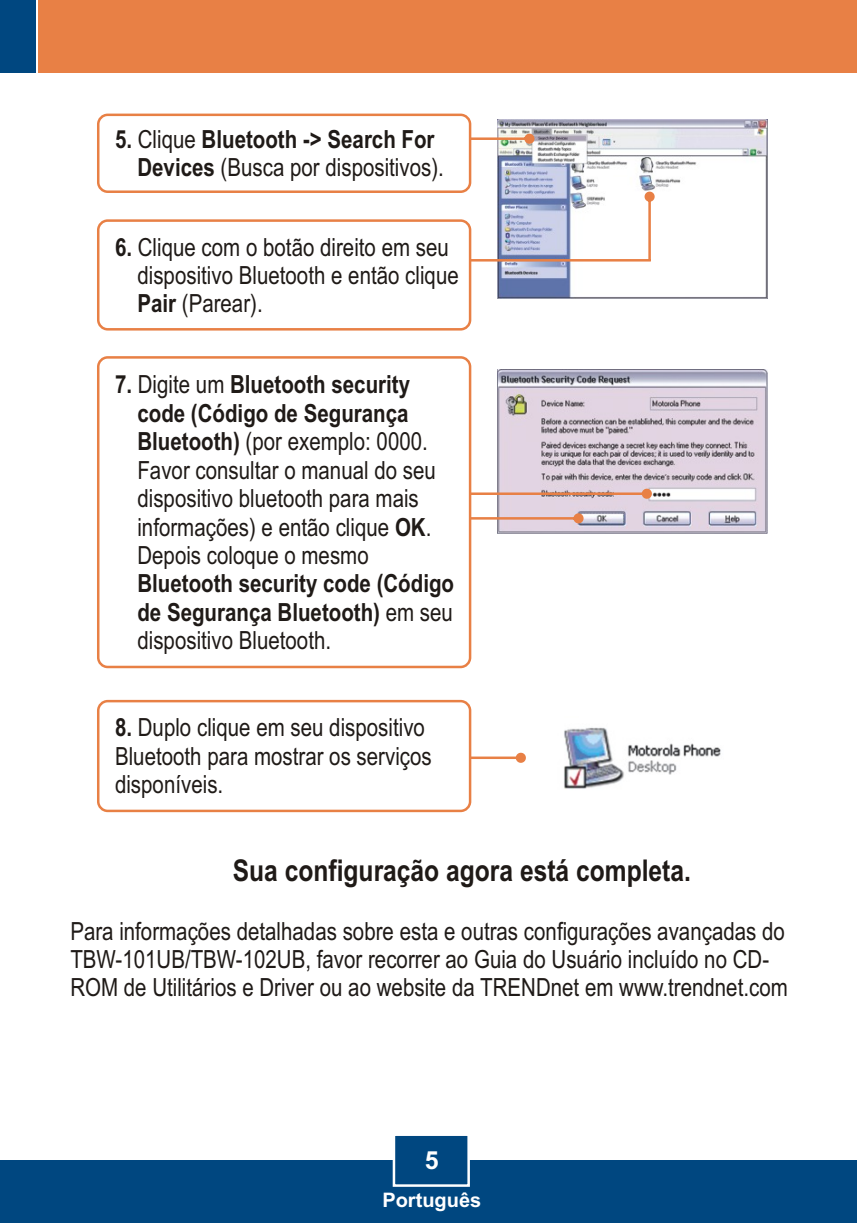
<style>
.page{position:relative;width:857px;height:1223px;background:#fff}
.page>*{position:absolute;margin:0;border:0;box-sizing:border-box;transform-origin:0 0}
.t1{font:700 30px "Arial Narrow";color:#1f1a17}
.t2{font:25px/28.5px "Arial Narrow";color:#1f1a17}
.t3{font:700 25px/28.5px "Arial Narrow";color:#1f1a17;text-align:justify}
.t4{font:700 25px "Arial";color:#fff}
.t5{font:700 20px "Arial";color:#fff}
.s1{font-weight:400}
.s2{font-weight:700}
</style>
<div class="page">
<img style="left:498px;top:119px;width:270px;height:180px">
<img style="left:498px;top:369px;width:270px;height:164px">
<div style="left:0;top:1160px;width:857px;height:63px;background:#004780"></div>
<div style="left:38px;top:0;width:819px;height:73px;background:#e88045"></div>
<div style="left:0;top:0;width:36px;height:73px;background:#004780"></div>
<svg style="left:392px;top:1136px;width:78px;height:51px"></svg>
<svg style="left:471px;top:513px;width:112px;height:10px"></svg>
<svg style="left:471px;top:488px;width:181px;height:11px;background:#ddbbb4"></svg>
<svg style="left:471px;top:752px;width:55px;height:11px"></svg>
<div style="left:97px;top:356px;width:374px;height:312px;background:#fff;border:3px solid #e88045;border-radius:9px"></div>
<div style="left:97px;top:700px;width:374px;height:112px;background:#fff;border:3px solid #e88045;border-radius:9px"></div>
<svg style="left:471px;top:134px;width:63px;height:10px"></svg>
<svg style="left:471px;top:192px;width:184px;height:69px"></svg>
<div style="left:97px;top:114px;width:374px;height:79px;background:#fff;border:3px solid #e88045;border-radius:9px"></div>
<div style="left:97px;top:219px;width:374px;height:111px;background:#fff;border:3px solid #e88045;border-radius:9px"></div>
<img style="left:564px;top:727px;width:157px;height:62px">
<p class="t3" style="left:137px;top:127px;width:308px;text-indent:-22px">5. <span class="s1">Clique</span> Bluetooth -&gt; Search For<br>Devices <span class="s1">(Busca por dispositivos).</span></p>
<p class="t2" style="left:137px;top:235px;width:323px;text-indent:-22px"><span class="s2">6.</span> Clique com o botão direito em seu dispositivo Bluetooth e então clique<br><span class="s2">Pair</span> (Parear).</p>
<p class="t2" style="left:137px;top:372px;width:300px;text-indent:-22px"><span class="s2">7.</span> Digite um <span class="s2">Bluetooth security code (Código de Segurança<br>Bluetooth)</span> (por exemplo: 0000.<br>Favor consultar o manual do seu dispositivo bluetooth para mais informações) e então clique <span class="s2">OK</span>.<br>Depois coloque o mesmo</p>
<p class="t3" style="left:137px;top:572px;width:318px">Bluetooth security code (Código de Segurança Bluetooth) <span class="s1">em seu dispositivo Bluetooth.</span></p>
<p class="t2" style="left:115px;top:715px;width:318px"><span class="s2">8.</span> Duplo clique em seu dispositivo<br>Bluetooth para mostrar os serviços disponíveis.</p>
<p class="t1" style="left:233px;top:859px;width:460px">Sua configuração agora está completa.</p>
<p class="t2" style="left:70px;top:919px;width:719px">Para informações detalhadas sobre esta e outras configurações avançadas do<br>TBW-101UB/TBW-102UB, favor recorrer ao Guia do Usuário incluído no CD-<br>ROM de Utilitários e Driver ou ao website da TRENDnet em www.trendnet.com</p>
<p class="t4" style="left:425px;top:1150px;width:15px">5</p>
<p class="t5" style="left:382px;top:1192px;width:100px">Português</p>
</div>
